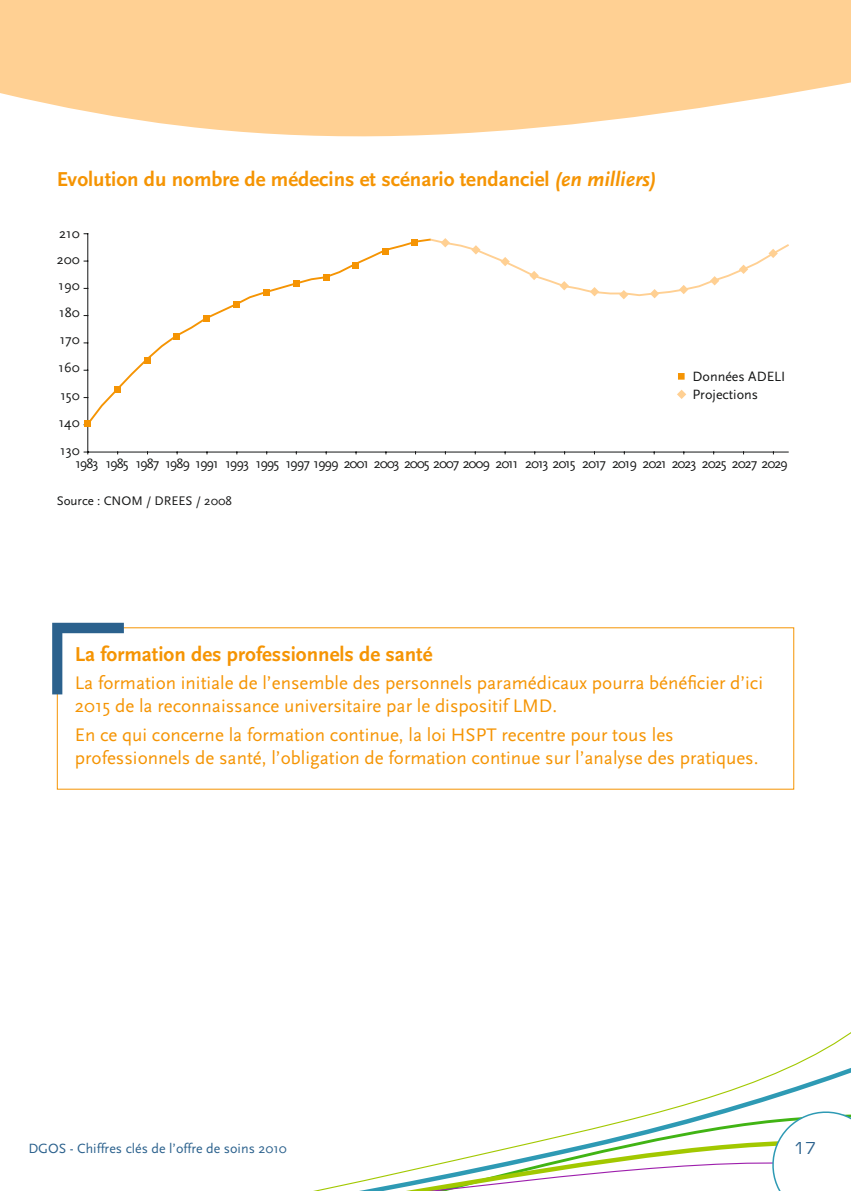
<style>
.page{position:relative;width:851px;height:1191px;background:#fff}
.page>*{position:absolute;margin:0;border:0;box-sizing:border-box;transform-origin:0 0}
.t1{font:700 21px "Scala Sans";color:#f59403}
.t2{font:19px/23px "Scala Sans";color:#f59403}
.t3{font:16px "Eurostile";color:#2b618d}
.t4{font:14px/26.2px "Scala Sans";letter-spacing:-.075em;color:#151616}
.t5{font:14px "Scala Sans";color:#2b618d}
.t6{font:14px "Scala Sans";color:#151616}
.t7{font:13px "Scala Sans";color:#151616}
.s1{font-style:italic}
</style>
<div class="page">
<svg style="left:682px;top:1032px;width:168px;height:73px"></svg>
<svg style="left:313px;top:1105px;width:537px;height:86px"></svg>
<svg style="left:0;top:0;width:850px;height:137px;background:#ffd6a1"></svg>
<svg style="left:52px;top:623px;width:72px;height:71px"></svg>
<hr style="left:87px;top:234px;width:1px;height:218px;background:#151616">
<hr style="left:88px;top:452px;width:700px;height:1px;background:#151616">
<svg style="left:85px;top:237px;width:343px;height:185px"></svg>
<div style="left:84px;top:420px;width:7px;height:7px;background:#f59403"></div>
<div style="left:114px;top:386px;width:6px;height:7px;background:#f59403"></div>
<div style="left:144px;top:357px;width:6px;height:7px;background:#f59403"></div>
<div style="left:174px;top:333px;width:6px;height:7px;background:#f59403"></div>
<div style="left:203px;top:315px;width:6px;height:7px;background:#f59403"></div>
<div style="left:233px;top:301px;width:7px;height:6px;background:#f59403"></div>
<div style="left:263px;top:289px;width:6px;height:7px;background:#f59403"></div>
<div style="left:293px;top:280px;width:7px;height:7px;background:#f59403"></div>
<div style="left:323px;top:274px;width:6px;height:7px;background:#f59403"></div>
<svg style="left:352px;top:262px;width:6px;height:6px"></svg>
<div style="left:382px;top:248px;width:7px;height:7px;background:#f59403"></div>
<div style="left:411px;top:239px;width:7px;height:6px;background:#f59403"></div>
<svg style="left:428px;top:238px;width:361px;height:61px"></svg>
<div style="left:678px;top:373px;width:6px;height:7px;background:#f59403"></div>
<svg style="left:677px;top:390px;width:9px;height:9px"></svg>
<p class="t1" style="left:57px;top:167px;width:601px">Evolution du nombre de médecins et scénario tendanciel <span class="s1">(en milliers)</span></p>
<p class="t4" style="left:59px;top:220px;width:22px">210</p>
<p class="t4" style="left:57px;top:246px;width:24px">200<br>190</p>
<p class="t4" style="left:59px;top:300px;width:22px">180<br>170</p>
<p class="t4" style="left:59px;top:353px;width:23px;line-height:28.2px">160<br>150</p>
<p class="t4" style="left:59px;top:408px;width:22px;line-height:28.2px">140<br>130</p>
<p class="t6" style="left:692px;top:368px;width:94px">Données ADELI</p>
<p class="t6" style="left:692px;top:387px;width:67px">Projections</p>
<p class="t4" style="left:75px;top:450px;width:713px">1983 1985 1987 1989 1991 1993 1995 1997 1999 2001 2003 2005 2007 2009 2011 2013 2015 2017 2019 2021 2023 2025 2027 2029</p>
<p class="t7" style="left:57px;top:493px;width:177px">Source : CNOM / DREES / 2008</p>
<p class="t1" style="left:75px;top:642px;width:359px">La formation des professionnels de santé</p>
<p class="t2" style="left:75px;top:672px;width:689px">La formation initiale de l’ensemble des personnels paramédicaux pourra bénéficier d’ici<br>2015 de la reconnaissance universitaire par le dispositif LMD.</p>
<p class="t2" style="left:75px;top:724px;width:685px">En ce qui concerne la formation continue, la loi HSPT recentre pour tous les professionnels de santé, l’obligation de formation continue sur l’analyse des pratiques.</p>
<p class="t5" style="left:28px;top:1141px;width:260px">DGOS - Chiffres clés de l’offre de soins 2010</p>
<p class="t3" style="left:793px;top:1138px;width:24px">17</p>
</div>
